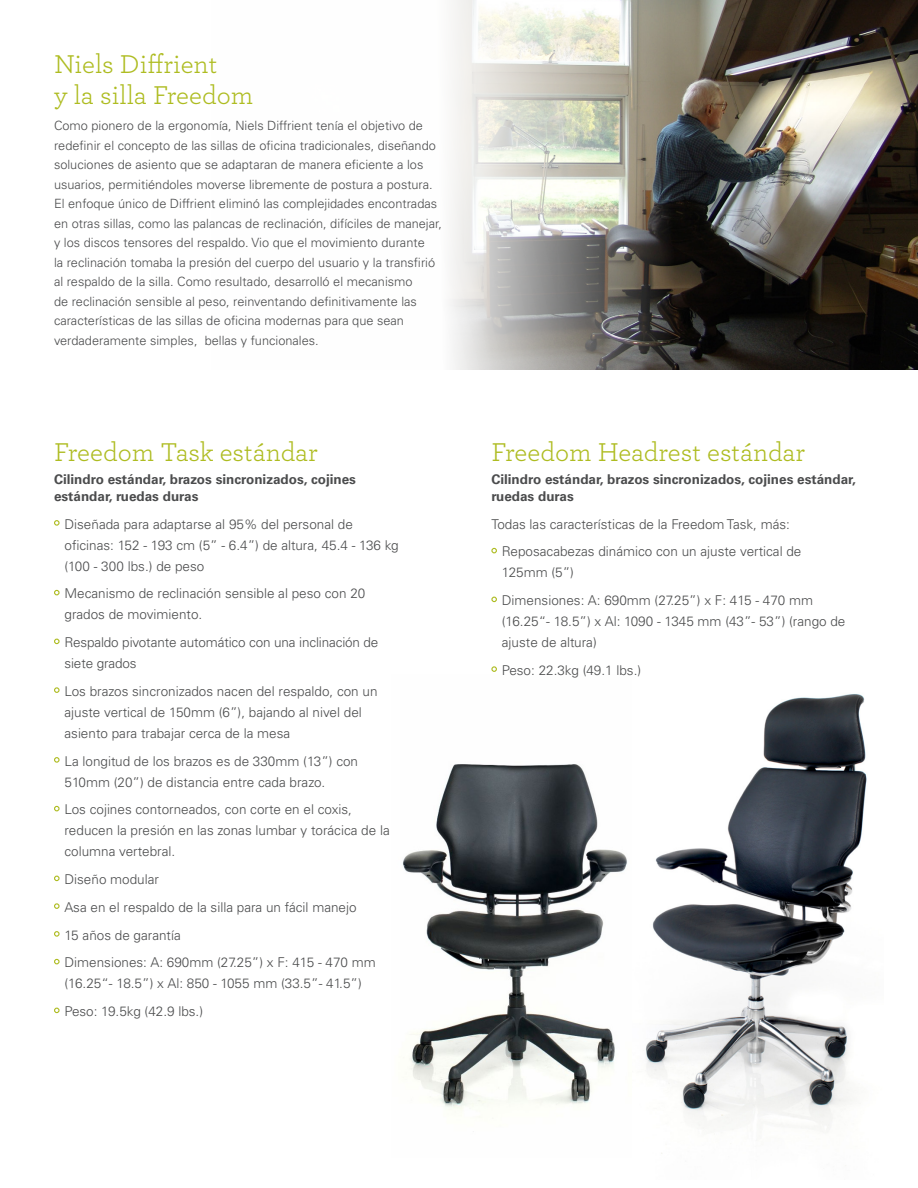
<style>
.page{position:relative;width:918px;height:1188px;background:#fff}
.page>*{position:absolute;margin:0;border:0;box-sizing:border-box;transform-origin:0 0}
.t1{font:27px/31.5px "Archer";color:#aebc21}
.t2{font:300 13.5px/21px "Univers LT Std";color:#4b4c4d}
.t3{font:700 13.5px/16.5px "Univers LT Std";color:#4b4c4d}
.t4{font:300 12.75px/19.5px "Univers LT Std";color:#4b4c4d}
</style>
<div class="page">
<img style="left:645px;top:694px;width:222px;height:460px">
<img style="left:402px;top:764px;width:225px;height:355px">
<img style="left:450px;top:0;width:468px;height:369px">
<svg style="left:54px;top:520px;width:6px;height:6px"></svg>
<svg style="left:54px;top:590px;width:6px;height:5px"></svg>
<svg style="left:54px;top:639px;width:6px;height:5px"></svg>
<svg style="left:54px;top:687px;width:6px;height:6px"></svg>
<svg style="left:54px;top:757px;width:6px;height:6px"></svg>
<svg style="left:54px;top:806px;width:6px;height:5px"></svg>
<svg style="left:54px;top:876px;width:6px;height:5px"></svg>
<svg style="left:54px;top:903px;width:6px;height:6px"></svg>
<svg style="left:54px;top:931px;width:6px;height:6px"></svg>
<svg style="left:54px;top:959px;width:6px;height:5px"></svg>
<svg style="left:54px;top:1008px;width:6px;height:5px"></svg>
<svg style="left:491px;top:548px;width:6px;height:5px"></svg>
<svg style="left:491px;top:597px;width:6px;height:5px"></svg>
<svg style="left:491px;top:666px;width:6px;height:6px"></svg>
<p class="t1" style="left:54px;top:47px;width:201px">Niels Diffrient<br>y la silla Freedom</p>
<p class="t4" style="left:54px;top:116px;width:390px">Como pionero de la ergonomía, Niels Diffrient tenía el objetivo de redefinir el concepto de las sillas de oficina tradicionales, diseñando soluciones de asiento que se adaptaran de manera eficiente a los usuarios, permitiéndoles moverse libremente de postura a postura.<br>El enfoque único de Diffrient eliminó las complejidades encontradas en otras sillas, como las palancas de reclinación, difíciles de manejar, y los discos tensores del respaldo. Vio que el movimiento durante<br>la reclinación tomaba la presión del cuerpo del usuario y la transfirió al respaldo de la silla. Como resultado, desarrolló el mecanismo<br>de reclinación sensible al peso, reinventando definitivamente las características de las sillas de oficina modernas para que sean verdaderamente simples, bellas y funcionales.</p>
<p class="t1" style="left:54px;top:435px;width:265px">Freedom Task estándar</p>
<p class="t3" style="left:54px;top:472px;width:304px">Cilindro estándar, brazos sincronizados, cojines estándar, ruedas duras</p>
<p class="t2" style="left:64px;top:513px;width:336px">Diseñada para adaptarse al 95% del personal de oficinas: 152 - 193 cm (5” - 6.4”) de altura, 45.4 - 136 kg (100 - 300 lbs.) de peso</p>
<p class="t2" style="left:64px;top:583px;width:302px">Mecanismo de reclinación sensible al peso con 20 grados de movimiento.</p>
<p class="t2" style="left:64px;top:632px;width:315px">Respaldo pivotante automático con una inclinación de siete grados</p>
<p class="t2" style="left:64px;top:681px;width:315px">Los brazos sincronizados nacen del respaldo, con un ajuste vertical de 150mm (6”), bajando al nivel del asiento para trabajar cerca de la mesa</p>
<p class="t2" style="left:64px;top:750px;width:295px">La longitud de los brazos es de 330mm (13”) con<br>510mm (20”) de distancia entre cada brazo.</p>
<p class="t2" style="left:64px;top:799px;width:327px">Los cojines contorneados, con corte en el coxis, reducen la presión en las zonas lumbar y torácica de la columna vertebral.</p>
<p class="t2" style="left:64px;top:869px;width:96px">Diseño modular</p>
<p class="t2" style="left:65px;top:897px;width:294px">Asa en el respaldo de la silla para un fácil manejo</p>
<p class="t2" style="left:65px;top:924px;width:118px">15 años de garantía</p>
<p class="t2" style="left:64px;top:952px;width:313px">Dimensiones: A: 690mm (27.25”) x F: 415 - 470 mm (16.25“- 18.5”) x Al: 850 - 1055 mm (33.5”- 41.5”)</p>
<p class="t2" style="left:65px;top:1001px;width:140px">Peso: 19.5kg (42.9 lbs.)</p>
<p class="t1" style="left:491px;top:435px;width:315px">Freedom Headrest estándar</p>
<p class="t3" style="left:491px;top:472px;width:366px">Cilindro estándar, brazos sincronizados, cojines estándar, ruedas duras</p>
<p class="t2" style="left:491px;top:513px;width:300px">Todas las características de la Freedom Task, más:</p>
<p class="t2" style="left:502px;top:541px;width:301px">Reposacabezas dinámico con un ajuste vertical de<br>125mm (5”)</p>
<p class="t2" style="left:502px;top:590px;width:345px">Dimensiones: A: 690mm (27.25”) x F: 415 - 470 mm (16.25“- 18.5”) x Al: 1090 - 1345 mm (43”- 53”) (rango de ajuste de altura)</p>
<p class="t2" style="left:502px;top:660px;width:141px">Peso: 22.3kg (49.1 lbs.)</p>
</div>
